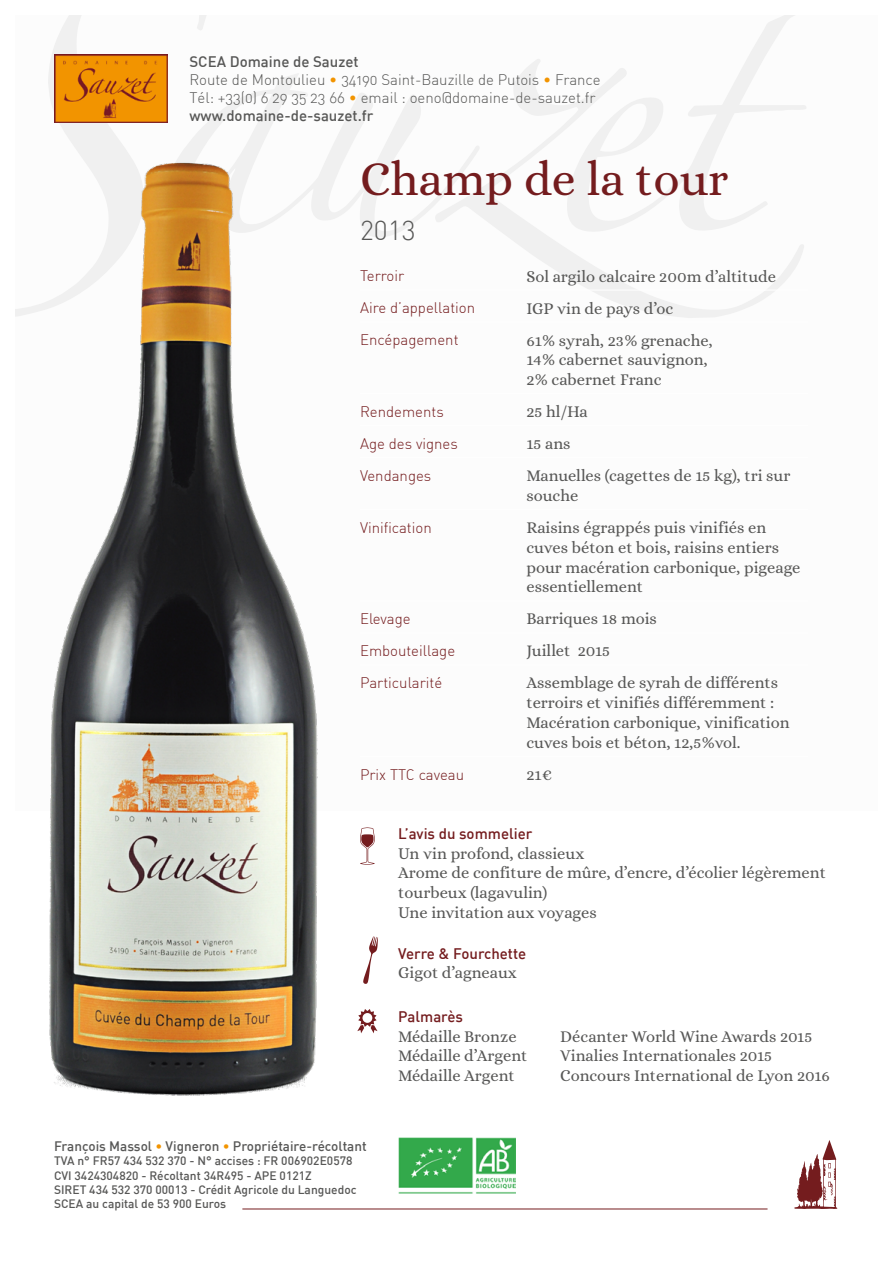
<style>
.page{position:relative;width:893px;height:1263px;background:#fff}
.page>*{position:absolute;margin:0;border:0;box-sizing:border-box;transform-origin:0 0}
.t1{font:48px "Alice";color:#741c1e}
.t2{font:300 27px "DIN";color:#575756}
.t3{font:16.5px/19.8px "Alice";color:#575756}
.t4{font:15px "DIN Light Alternate";color:#741c1e}
.t5{font:15px/18px "DIN Light Alternate";color:#575756}
.t6{font:500 15px "DIN";color:#575756}
.t7{font:500 15px "DIN";color:#741c1e}
.t8{font:500 13.5px "DIN";color:#575756}
.t9{font:500 12px/14.4px "DIN";color:#575756}
.s1{color:#f29400}
</style>
<div class="page">
<svg style="left:16px;top:16px;width:190px;height:300px"></svg>
<svg style="left:158px;top:73px;width:277px;height:159px"></svg>
<svg style="left:435px;top:59px;width:369px;height:259px"></svg>
<svg style="left:566px;top:16px;width:240px;height:216px"></svg>
<svg style="left:794px;top:1140px;width:43px;height:69px"></svg>
<hr style="left:242px;top:1209px;width:525px;height:1px;background:#741c1e">
<img style="left:54px;top:54px;width:113px;height:69px">
<img style="left:398px;top:1137px;width:117px;height:56px">
<img style="left:23px;top:156px;width:375px;height:940px">
<hr style="left:360px;top:290px;width:158px;height:1px;background:#fff">
<hr style="left:518px;top:290px;width:290px;height:1px;background:#fff">
<hr style="left:360px;top:393px;width:158px;height:1px;background:#fff">
<hr style="left:360px;top:425px;width:158px;height:1px;background:#fff">
<hr style="left:360px;top:457px;width:158px;height:1px;background:#fff">
<hr style="left:360px;top:509px;width:158px;height:1px;background:#fff">
<hr style="left:360px;top:601px;width:158px;height:1px;background:#fff">
<hr style="left:360px;top:633px;width:158px;height:1px;background:#fff">
<hr style="left:360px;top:322px;width:158px;height:1px;background:#fff">
<hr style="left:360px;top:665px;width:158px;height:1px;background:#fff">
<hr style="left:360px;top:756px;width:158px;height:1px;background:#fff">
<svg style="left:360px;top:827px;width:15px;height:38px"></svg>
<svg style="left:363px;top:936px;width:15px;height:48px"></svg>
<svg style="left:357px;top:1009px;width:21px;height:24px"></svg>
<p class="t6" style="left:189px;top:52px;width:171px">SCEA Domaine de Sauzet</p>
<p class="t5" style="left:189px;top:70px;width:413px">Route de Montoulieu <span class="s1">•</span> 34190 Saint-Bauzille de Putois <span class="s1">•</span> France<br>Tél: +33(0) 6 29 35 23 66 <span class="s1">•</span> email : oeno@domaine-de-sauzet.fr</p>
<p class="t6" style="left:189px;top:106px;width:185px">www.domaine-de-sauzet.fr</p>
<h1 class="t1" style="left:360px;top:153px;width:370px">Champ de la tour</h1>
<h2 class="t2" style="left:360px;top:213px;width:57px">2013</h2>
<p class="t4" style="left:360px;top:267px;width:46px">Terroir</p>
<p class="t3" style="left:526px;top:267px;width:251px">Sol argilo calcaire 200m d’altitude</p>
<p class="t4" style="left:360px;top:299px;width:117px">Aire d’appellation</p>
<p class="t3" style="left:526px;top:299px;width:148px">IGP vin de pays d’oc</p>
<p class="t4" style="left:360px;top:331px;width:100px">Encépagement</p>
<p class="t3" style="left:526px;top:331px;width:188px">61% syrah, 23% grenache,<br>14% cabernet sauvignon,<br>2% cabernet Franc</p>
<p class="t4" style="left:360px;top:402px;width:85px">Rendements</p>
<p class="t3" style="left:526px;top:403px;width:63px">25 hl/Ha</p>
<p class="t4" style="left:360px;top:434px;width:99px">Age des vignes</p>
<p class="t3" style="left:526px;top:435px;width:46px">15 ans</p>
<p class="t4" style="left:360px;top:466px;width:73px">Vendanges</p>
<p class="t3" style="left:526px;top:467px;width:266px">Manuelles (cagettes de 15 kg), tri sur souche</p>
<p class="t4" style="left:360px;top:518px;width:73px">Vinification</p>
<p class="t3" style="left:526px;top:519px;width:276px">Raisins égrappés puis vinifiés en cuves béton et bois, raisins entiers pour macération carbonique, pigeage essentiellement</p>
<p class="t4" style="left:360px;top:609px;width:52px">Elevage</p>
<p class="t3" style="left:526px;top:610px;width:132px">Barriques 18 mois</p>
<p class="t4" style="left:360px;top:641px;width:97px">Embouteillage</p>
<p class="t3" style="left:526px;top:642px;width:85px">Juillet 2015</p>
<p class="t4" style="left:360px;top:673px;width:84px">Particularité</p>
<p class="t3" style="left:526px;top:674px;width:265px">Assemblage de syrah de différents terroirs et vinifiés différemment :<br>Macération carbonique, vinification cuves bois et béton, 12,5%vol.</p>
<p class="t4" style="left:360px;top:765px;width:106px">Prix TTC caveau</p>
<p class="t3" style="left:526px;top:765px;width:27px">21€</p>
<p class="t8" style="left:54px;top:1137px;width:314px">François Massol <span class="s1">•</span> Vigneron <span class="s1">•</span> Propriétaire-récoltant</p>
<p class="t9" style="left:54px;top:1153px;width:304px">TVA n° FR57 434 532 370 - N° accises : FR 006902E0578<br>CVI 3424304820 - Récoltant 34R495 - APE 0121Z<br>SIRET 434 532 370 00013 - Crédit Agricole du Languedoc SCEA au capital de 53 900 Euros</p>
<p class="t7" style="left:398px;top:824px;width:136px">L’avis du sommelier</p>
<p class="t3" style="left:398px;top:844px;width:429px">Un vin profond, classieux<br>Arome de confiture de mûre, d’encre, d’écolier légèrement tourbeux (lagavulin)<br>Une invitation aux voyages</p>
<p class="t7" style="left:398px;top:943px;width:129px">Verre &amp; Fourchette</p>
<p class="t3" style="left:398px;top:964px;width:120px">Gigot d’agneaux</p>
<p class="t7" style="left:398px;top:1007px;width:66px">Palmarès</p>
<p class="t3" style="left:398px;top:1027px;width:120px">Médaille Bronze</p>
<p class="t3" style="left:560px;top:1027px;width:254px">Décanter World Wine Awards 2015</p>
<p class="t3" style="left:398px;top:1047px;width:131px">Médaille d’Argent</p>
<p class="t3" style="left:560px;top:1047px;width:213px">Vinalies Internationales 2015</p>
<p class="t3" style="left:398px;top:1067px;width:118px">Médaille Argent</p>
<p class="t3" style="left:560px;top:1067px;width:271px">Concours International de Lyon 2016</p>
</div>
